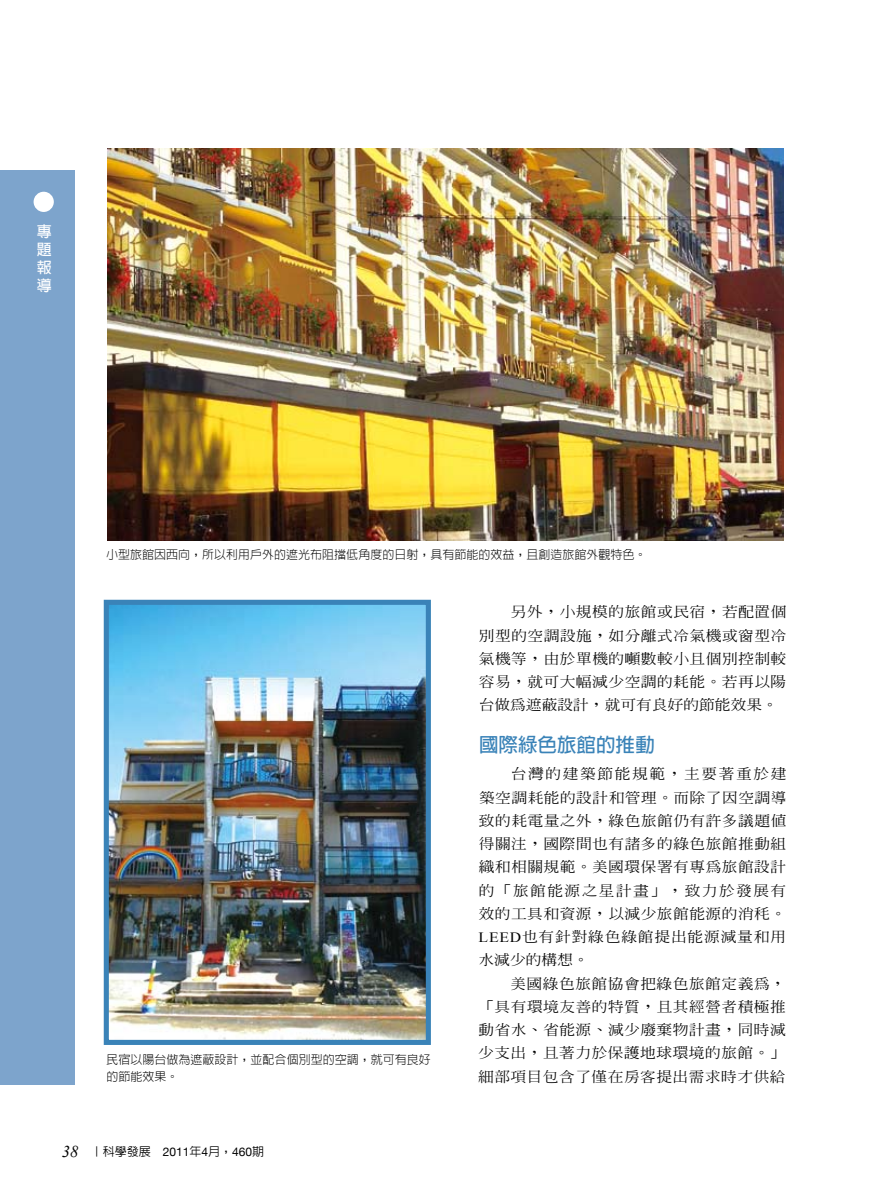
<style>
.page{position:relative;width:893px;height:1191px;background:#fff}
.page>*{position:absolute;margin:0;border:0;box-sizing:border-box;transform-origin:0 0}
.t1{font:700 19.5px "AR Hei B5";color:#3a83b8}
.t2{font:700 15px/18px "AR Hei B5";color:#fff;text-align:justify}
.t3{font:500 14.1px/23.2px "AR Ming B5";letter-spacing:.03em;color:#000;text-align:justify;scale:1.11 1}
.t4{font:300 12px/16.5px "AR Hei B5";color:#000}
.t5{font:500 12px "AR Hei B5";color:#000}
.s1{font-family:"Times New Roman";font-weight:400;font-style:italic;font-size:16.5px}
.s2{font-family:"Helvetica Neue";font-weight:400}
.s3{font-family:"Times New Roman";font-weight:400}
</style>
<div class="page">
<div style="left:0;top:170px;width:74px;height:914px;background:#7da4cc"></div>
<div style="left:34px;top:192px;width:20px;height:20px;background:#fff;border-radius:50%"></div>
<img style="left:108px;top:149px;width:676px;height:391px">
<img style="left:110px;top:606px;width:315px;height:433px">
<div style="left:104px;top:600px;width:327px;height:445px;border:5px solid #3a83b8"></div>
<p class="t2" style="left:37px;top:222px;width:16px">專題報導</p>
<p class="t4" style="left:106px;top:546px;width:541px">小型旅館因西向，所以利用戶外的遮光布阻擋低角度的日射，具有節能的效益，且創造旅館外觀特色。</p>
<p class="t4" style="left:106px;top:1051px;width:326px">民宿以陽台做為遮蔽設計，並配合個別型的空調，就可有良好的節能效果。</p>
<p class="t5" style="left:62px;top:1145px;width:204px"><span class="s1">38</span> ｜科學發展 <span class="s2">2011</span>年<span class="s2">4</span>月，<span class="s2">460</span>期</p>
<p class="t3" style="left:479px;top:600px;width:279px;text-indent:32px">另外，小規模的旅館或民宿，若配置個別型的空調設施，如分離式冷氣機或窗型冷氣機等，由於單機的噸數較小且個別控制較容易，就可大幅減少空調的耗能。若再以陽台做為遮蔽設計，就可有良好的節能效果。</p>
<h1 class="t1" style="left:479px;top:734px;width:177px">國際綠色旅館的推動</h1>
<p class="t3" style="left:479px;top:762px;width:279px;text-indent:32px">台灣的建築節能規範，主要著重於建築空調耗能的設計和管理。而除了因空調導致的耗電量之外，綠色旅館仍有許多議題值得關注，國際間也有諸多的綠色旅館推動組織和相關規範。美國環保署有專為旅館設計的「旅館能源之星計畫」，致力於發展有效的工具和資源，以減少旅館能源的消秏。<span class="s3">LEED</span>也有針對綠色綠館提出能源減量和用水減少的構想。</p>
<p class="t3" style="left:478px;top:971px;width:279px;text-indent:32px">美國綠色旅館協會把綠色旅館定義為，「具有環境友善的特質，且其經營者積極推動省水、省能源、減少廢棄物計畫，同時減少支出，且著力於保護地球環境的旅館。」細部項目包含了僅在房客提出需求時才供給</p>
</div>
